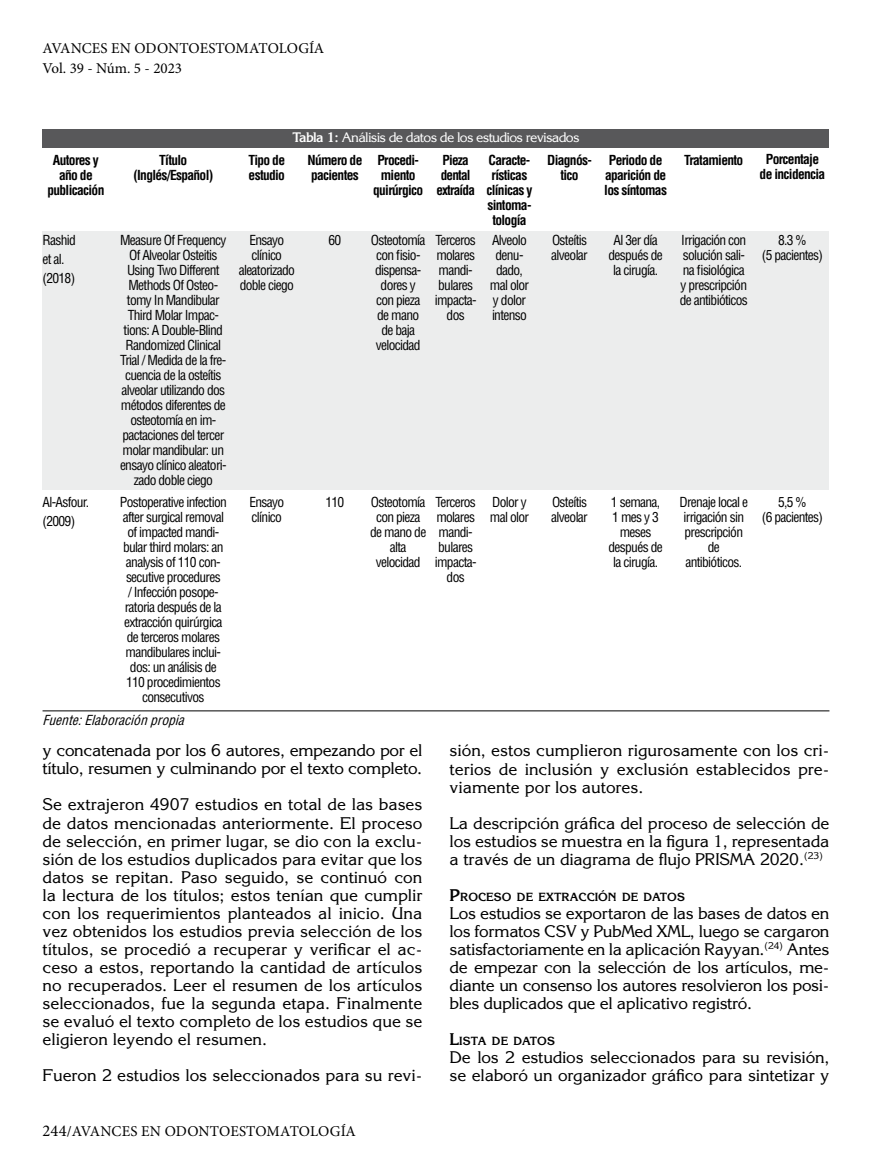
<style>
.page{position:relative;width:872px;height:1170px;background:#fff}
.page>*{position:absolute;margin:0;border:0;box-sizing:border-box;transform-origin:0 0}
.t1{font:16.5px/18px "Korinna Std";letter-spacing:-.01em;color:#000;text-align:justify}
.t2{font:15px/19.2px "Minion Pro";color:#000}
.t3{font:condensed 13.5px/15px "Helvetica LT Std";letter-spacing:-.05em;color:#000;text-align:center}
.t4{font:700 condensed 13.5px/15px "Helvetica LT Std";letter-spacing:-.05em;color:#000;text-align:center}
.t5{font:13.5px "Korinna Std";letter-spacing:-.05em;color:#fff}
.t6{font:italic condensed 13.5px "Helvetica LT Std";color:#000}
.t7{font:700 11.55px "Korinna Std";color:#000}
.s1{font-weight:700}
.s2{font-size:16.5px}
</style>
<div class="page">
<div style="left:43px;top:231px;width:786px;height:259px;background:#eceded"></div>
<div style="left:43px;top:129px;width:786px;height:18px;background:#58585a"></div>
<hr style="left:43px;top:710px;width:786px;height:1px;background:#000">
<p class="t2" style="left:43px;top:39px;width:283px">AVANCES EN ODONTOESTOMATOLOGÍA<br>Vol. 39 - Núm. 5 - 2023</p>
<p class="t5" style="left:292px;top:129px;width:289px"><span class="s1">Tabla 1:</span> Análisis de datos de los estudios revisados</p>
<p class="t4" style="left:133px;top:152px;width:81px">Título (Inglés/Español)</p>
<p class="t4" style="left:307px;top:152px;width:56px;text-align:left">Número de pacientes</p>
<p class="t4" style="left:373px;top:152px;width:52px">Procedi&shy;miento quirúrgico</p>
<p class="t4" style="left:47px;top:152px;width:58px">Autores y año de publicación</p>
<p class="t4" style="left:436px;top:152px;width:40px">Pieza dental extraída</p>
<p class="t4" style="left:547px;top:152px;width:46px">Diagnós&shy;tico</p>
<p class="t4" style="left:609px;top:152px;width:55px">Periodo de</p>
<p class="t4" style="left:684px;top:152px;width:61px">Tratamiento</p>
<p class="t4" style="left:759px;top:152px;width:67px">Porcentaje de incidencia</p>
<p class="t4" style="left:486px;top:152px;width:48px">Caracte&shy;rísticas clínicas y sintoma&shy;tología</p>
<p class="t3" style="left:490px;top:232px;width:41px">Alveolo denu&shy;dado, mal olor y dolor intenso</p>
<p class="t3" style="left:551px;top:232px;width:38px;text-align:left">Osteítis alveolar</p>
<p class="t3" style="left:679px;top:232px;width:70px;text-align:left">Irrigación con solución sali&shy;na fisiológica y prescripción de antibióticos</p>
<p class="t4" style="left:248px;top:152px;width:38px;text-align:left">Tipo de estudio</p>
<p class="t4" style="left:604px;top:167px;width:64px;text-align:left">aparición de los síntomas</p>
<p class="t3" style="left:608px;top:232px;width:56px">Al 3er día después de la cirugía.</p>
<p class="t3" style="left:762px;top:232px;width:63px">8.3 %<br>(5 pacientes)</p>
<p class="t3" style="left:371px;top:232px;width:56px">Osteotomía con fisio&shy;dispensa&shy;dores y con pieza de mano de baja velocidad</p>
<p class="t3" style="left:435px;top:232px;width:43px">Terceros molares mandi&shy;bulares impacta&shy;dos</p>
<p class="t3" style="left:120px;top:232px;width:108px">Measure Of Frequency<br>Of Alveolar Osteitis<br>Using Two Different<br>Methods Of Osteo&shy;tomy In Mandibular<br>Third Molar Impac&shy;tions: A Double-Blind<br>Randomized Clinical<br>Trial / Medida de la fre&shy;cuencia de la osteítis alveolar utilizando dos métodos diferentes de osteotomía en im&shy;pactaciones del tercer molar mandibular: un ensayo clínico aleatori&shy;zado doble ciego</p>
<p class="t3" style="left:249px;top:232px;width:36px">Ensayo</p>
<p class="t3" style="left:328px;top:232px;width:14px">60</p>
<p class="t3" style="left:43px;top:230px;width:35px;line-height:19.2px;text-align:left">Rashid et al. (2018)</p>
<p class="t3" style="left:239px;top:247px;width:58px">clínico aleatorizado doble ciego</p>
<p class="t3" style="left:43px;top:492px;width:48px;line-height:19.2px;text-align:left">Al-Asfour. (2009)</p>
<p class="t3" style="left:120px;top:494px;width:108px">Postoperative infection after surgical removal of impacted mandi&shy;bular third molars: an analysis of 110 con&shy;secutive procedures<br>/ Infección posope&shy;ratoria después de la extracción quirúrgica de terceros molares mandibulares inclui&shy;dos: un análisis de<br>110 procedimientos consecutivos</p>
<p class="t3" style="left:249px;top:494px;width:36px">Ensayo</p>
<p class="t3" style="left:325px;top:494px;width:20px">110</p>
<p class="t3" style="left:252px;top:509px;width:32px">clínico</p>
<p class="t6" style="left:43px;top:711px;width:147px">Fuente:Elaboraciónpropia</p>
<p class="t3" style="left:370px;top:494px;width:58px">Osteotomía con pieza de mano de alta velocidad</p>
<p class="t3" style="left:435px;top:494px;width:43px">Terceros molares mandi&shy;bulares impacta&shy;dos</p>
<p class="t3" style="left:490px;top:494px;width:41px;text-align:left">Dolor y mal olor</p>
<p class="t3" style="left:551px;top:494px;width:38px;text-align:left">Osteítis alveolar</p>
<p class="t3" style="left:679px;top:494px;width:70px">Drenaje local e irrigación sin prescripción de antibióticos.</p>
<p class="t3" style="left:608px;top:494px;width:56px">1 semana,<br>1 mes y 3 meses después de la cirugía.</p>
<p class="t3" style="left:762px;top:494px;width:63px">5,5 %<br>(6 pacientes)</p>
<p class="t1" style="left:43px;top:741px;width:381px">y concatenada por los 6 autores, empezando por el título, resumen y culminando por el texto completo.</p>
<p class="t1" style="left:43px;top:795px;width:381px">Se extrajeron 4907 estudios en total de las bases de datos mencionadas anteriormente. El proceso de selección, en primer lugar, se dio con la exclu&shy;sión de los estudios duplicados para evitar que los datos se repitan. Paso seguido, se continuó con la lectura de los títulos; estos tenían que cumplir con los requerimientos planteados al inicio. Una vez obtenidos los estudios previa selección de los títulos, se procedió a recuperar y verificar el ac&shy;ceso a estos, reportando la cantidad de artículos no recuperados. Leer el resumen de los artículos seleccionados, fue la segunda etapa. Finalmente se evaluó el texto completo de los estudios que se eligieron leyendo el resumen.</p>
<p class="t1" style="left:43px;top:1065px;width:381px">Fueron 2 estudios los seleccionados para su revi-</p>
<p class="t2" style="left:43px;top:1121px;width:315px"><span class="s2">244</span>/AVANCES EN ODONTOESTOMATOLOGÍA</p>
<p class="t1" style="left:449px;top:741px;width:381px">sión, estos cumplieron rigurosamente con los cri&shy;terios de inclusión y exclusión establecidos pre&shy;viamente por los autores.</p>
<p class="t1" style="left:449px;top:813px;width:381px">La descripción gráfica del proceso de selección de los estudios se muestra en la figura 1, representada a través de un diagrama de flujo PRISMA 2020.<sup>(23)</sup></p>
<p class="t7" style="left:449px;top:889px;width:237px"><span class="s2">P</span>ROCESO DE EXTRACCIÓN DE DATOS</p>
<p class="t1" style="left:449px;top:903px;width:381px">Los estudios se exportaron de las bases de datos en los formatos CSV y PubMed XML, luego se cargaron satisfactoriamente en la aplicación Rayyan.<sup>(24)</sup> Antes de empezar con la selección de los artículos, me&shy;diante un consenso los autores resolvieron los posi&shy;bles duplicados que el aplicativo registró.</p>
<p class="t7" style="left:449px;top:1033px;width:107px"><span class="s2">L</span>ISTA DE DATOS</p>
<p class="t1" style="left:449px;top:1047px;width:381px">De los 2 estudios seleccionados para su revisión, se elaboró un organizador gráfico para sintetizar y</p>
</div>
